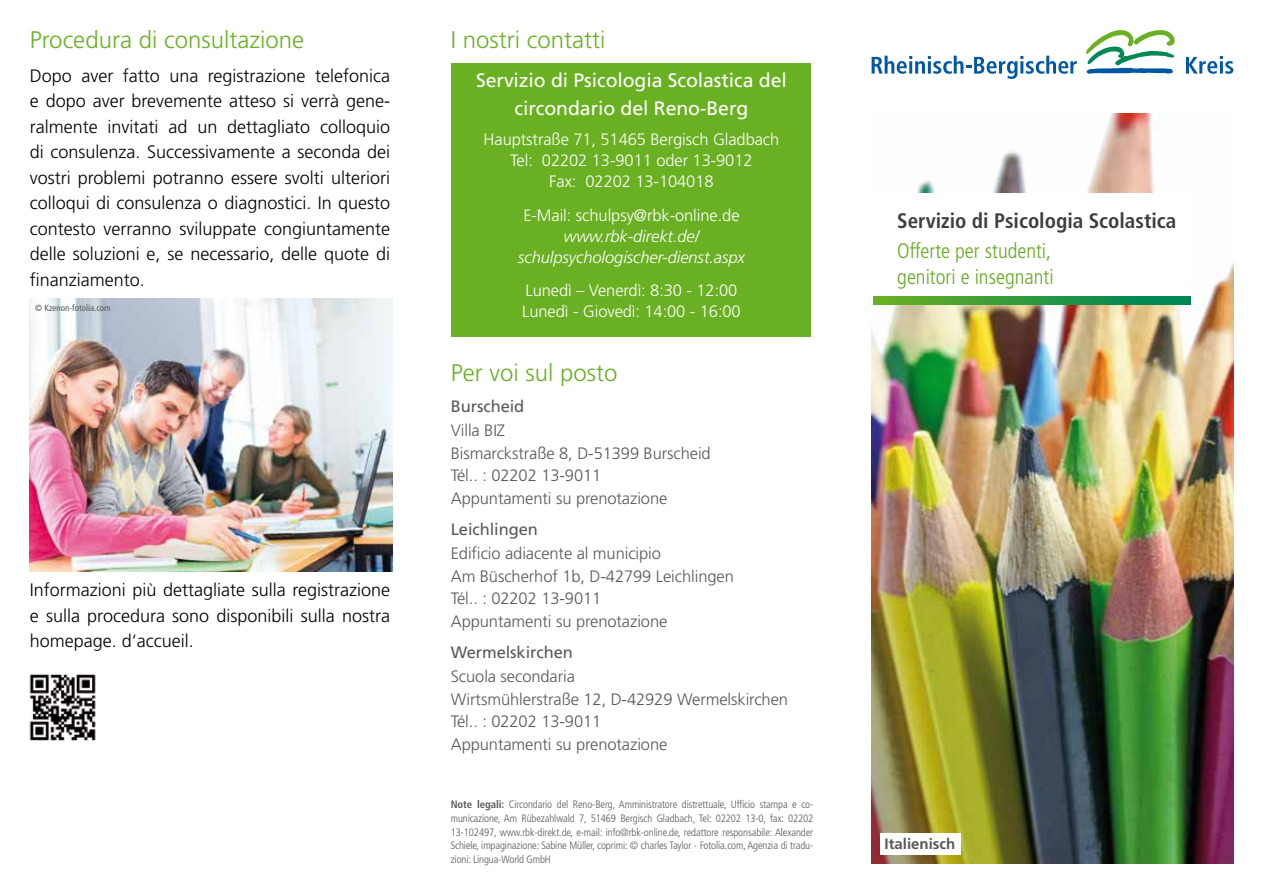
<style>
.page{position:relative;width:1263px;height:893px;background:#fff}
.page>*{position:absolute;margin:0;border:0;box-sizing:border-box;transform-origin:0 0}
.t1{font:300 24px "Frutiger LT Std";color:#6ab023}
.t2{font:300 condensed 21px/25.5px "Frutiger LT Std";color:#65aa22}
.t3{font:700 condensed 21px "Frutiger LT Std";color:#3e3d40}
.t4{font:19.5px/28.5px "Frutiger LT Std";letter-spacing:-.005em;color:#fff;text-align:center}
.t5{font:300 18px/25.5px "Frutiger LT Std";color:#000;text-align:justify}
.t6{font:300 16.5px/22.5px "Frutiger LT Std";letter-spacing:-.005em;color:#58585a}
.t7{font:300 16.5px/21px "Frutiger LT Std";letter-spacing:-.005em;color:#fff;text-align:center}
.t8{font:italic 300 16.5px/21px "Frutiger LT Std";letter-spacing:-.005em;color:#fff;text-align:center}
.t9{font:16.5px "Frutiger LT Std";letter-spacing:-.005em;color:#58585a}
.t10{font:700 15px "Frutiger LT Std";color:#58585a}
.t11{font:300 condensed 10.65px/13.8px "Frutiger LT Std";letter-spacing:-.01em;color:#58585a;text-align:justify}
.t12{font:condensed 9px "Frutiger LT Std";color:#58585a}
.s1{font-weight:700}
</style>
<div class="page">
<img style="left:872px;top:113px;width:361px;height:750px">
<svg style="left:1186px;top:56px;width:47px;height:18px"></svg>
<svg style="left:1086px;top:30px;width:89px;height:44px"></svg>
<svg style="left:872px;top:56px;width:205px;height:23px"></svg>
<div style="left:452px;top:64px;width:359px;height:273px;background:#6ab023"></div>
<img style="left:30px;top:298px;width:362px;height:274px">
<div style="left:812px;top:193px;width:379px;height:111px;background:#fff"></div>
<svg style="left:873px;top:296px;width:318px;height:8px;background:#2e993e"></svg>
<img style="left:29px;top:674px;width:67px;height:67px">
<div style="left:880px;top:834px;width:81px;height:21px;background:#fff"></div>
<h1 class="t1" style="left:30px;top:26px;width:276px">Procedura di consultazione</h1>
<p class="t5" style="left:30px;top:63px;width:362px">Dopo aver fatto una registrazione telefonica e dopo aver brevemente atteso si verrà gene&shy;ralmente invitati ad un dettagliato colloquio di consulenza. Successivamente a seconda dei vostri problemi potranno essere svolti ulteriori colloqui di consulenza o diagnostici. In questo contesto verranno sviluppate congiuntamente delle soluzioni e, se necessario, delle quote di finanziamento.</p>
<p class="t12" style="left:35px;top:302px;width:77px">© Kzenon-fotolia.com</p>
<p class="t5" style="left:30px;top:577px;width:362px">Informazioni più dettagliate sulla registrazione e sulla procedura sono disponibili sulla nostra homepage. d‘accueil.</p>
<h1 class="t1" style="left:451px;top:26px;width:156px">I nostri contatti</h1>
<p class="t4" style="left:476px;top:66px;width:312px">Servizio di Psicologia Scolastica del circondario del Reno-Berg</p>
<p class="t7" style="left:484px;top:129px;width:297px">Hauptstraße 71, 51465 Bergisch Gladbach<br>Tel: 02202 13-9011 oder 13-9012<br>Fax: 02202 13-104018</p>
<p class="t7" style="left:523px;top:205px;width:218px">E-Mail: schulpsy@rbk-online.de</p>
<p class="t8" style="left:518px;top:226px;width:228px">www.rbk-direkt.de/ schulpsychologischer-dienst.aspx</p>
<p class="t7" style="left:522px;top:280px;width:220px;text-align:left">Lunedì – Venerdì: 8:30 - 12:00<br>Lunedì - Giovedì: 14:00 - 16:00</p>
<h1 class="t1" style="left:451px;top:359px;width:168px">Per voi sul posto</h1>
<p class="t9" style="left:451px;top:396px;width:75px">Burscheid</p>
<p class="t6" style="left:451px;top:419px;width:262px">Villa BIZ<br>Bismarckstraße 8, D-51399 Burscheid<br>Tél.. : 02202 13-9011<br>Appuntamenti su prenotazione</p>
<p class="t9" style="left:451px;top:519px;width:89px">Leichlingen</p>
<p class="t6" style="left:451px;top:543px;width:285px">Edificio adiacente al municipio<br>Am Büscherhof 1b, D-42799 Leichlingen<br>Tél.. : 02202 13-9011<br>Appuntamenti su prenotazione</p>
<p class="t9" style="left:451px;top:642px;width:124px">Wermelskirchen</p>
<p class="t6" style="left:451px;top:666px;width:339px">Scuola secondaria<br>Wirtsmühlerstraße 12, D-42929 Wermelskirchen<br>Tél.. : 02202 13-9011<br>Appuntamenti su prenotazione</p>
<p class="t11" style="left:451px;top:798px;width:364px"><span class="s1">Note legali:</span> Circondario del Reno-Berg, Amministratore distrettuale, Ufficio stampa e co&shy;municazione, Am Rübezahlwald 7, 51469 Bergisch Gladbach, Tel: 02202 13-0, fax: 02202<br>13-102497, www.rbk-direkt.de, e-mail: info@rbk-online.de, redattore responsabile: Alexander Schiele, impaginazione: Sabine Müller, coprimi: © charles Taylor - Fotolia.com, Agenzia di tradu&shy;zioni: Lingua-World GmbH</p>
<p class="t3" style="left:897px;top:209px;width:280px">Servizio di Psicologia Scolastica</p>
<p class="t2" style="left:897px;top:239px;width:158px">Offerte per studenti, genitori e insegnanti</p>
<p class="t10" style="left:884px;top:835px;width:72px">Italienisch</p>
</div>
